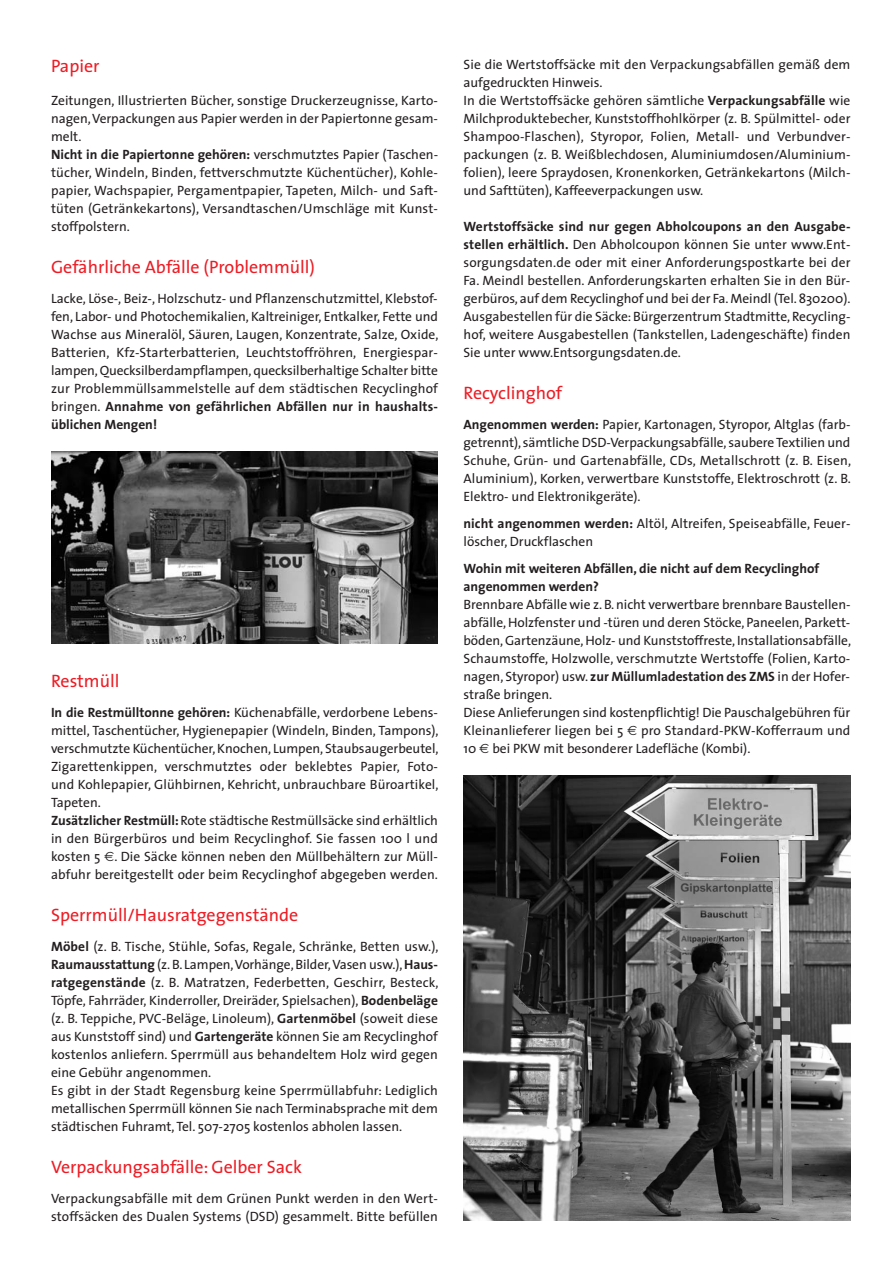
<style>
.page{position:relative;width:893px;height:1263px;background:#fff}
.page>*{position:absolute;margin:0;border:0;box-sizing:border-box;transform-origin:0 0}
.t1{font:18px "The Sans";color:#ed1c24}
.t2{font:13.5px/18px "The Sans";color:#231f20}
.t3{font:700 13.5px/18px "The Sans";color:#231f20}
.s1{font-weight:700}
.s2{font-family:"Univers"}
</style>
<div class="page">
<img style="left:51px;top:452px;width:387px;height:191px">
<img style="left:463px;top:776px;width:387px;height:444px">
<h1 class="t1" style="left:51px;top:58px;width:50px">Papier</h1>
<p class="t2" style="left:51px;top:93px;width:389px">Zeitungen, Illustrierten Bücher, sonstige Druckerzeugnisse, Karto&shy;nagen, Verpackungen aus Papier werden in der Papiertonne gesam&shy;melt.<br><span class="s1">Nicht in die Papiertonne gehören:</span> verschmutztes Papier (Taschen&shy;tücher, Windeln, Binden, fettverschmutzte Küchentücher), Kohle - papier, Wachspapier, Pergamentpapier, Tapeten, Milch- und Saft&shy;tüten (Getränkekartons), Versandtaschen/Umschläge mit Kunst&shy;stoffpolstern.</p>
<h1 class="t1" style="left:51px;top:260px;width:265px">Gefährliche Abfälle (Problemmüll)</h1>
<p class="t2" style="left:51px;top:291px;width:389px;text-align:justify">Lacke, Löse-, Beiz-, Holzschutz- und Pflanzenschutzmittel, Klebstof&shy;fen, Labor- und Photochemikalien, Kaltreiniger, Entkalker, Fette und Wachse aus Mineralöl, Säuren, Laugen, Konzentrate, Salze, Oxide, Batterien, Kfz-Starterbatterien, Leuchtstoffröhren, Energiespar - lampen, Quecksilberdampflampen, quecksilberhaltige Schalter bitte zur Problemmüllsammelstelle auf dem städtischen Recyclinghof bringen. <span class="s1">Annahme von gefährlichen Abfällen nur in haushalts - üblichen Mengen!</span></p>
<h1 class="t1" style="left:51px;top:674px;width:70px">Restmüll</h1>
<p class="t2" style="left:51px;top:705px;width:389px"><span class="s1">In die Restmülltonne gehören:</span> Küchenabfälle, verdorbene Lebens&shy;mittel, Taschentücher, Hygienepapier (Windeln, Binden, Tampons), verschmutzte Küchentücher, Knochen, Lumpen, Staubsaugerbeutel, Zigarettenkippen, verschmutztes oder beklebtes Papier, Foto&shy;und Kohlepapier, Glühbirnen, Kehricht, unbrauchbare Büroartikel, Tapeten.<br><span class="s1">Zusätzlicher Restmüll:</span> Rote städtische Restmüllsäcke sind erhältlich in den Bürgerbüros und beim Recyclinghof. Sie fassen 100 l und kosten 5 <span class="s2">€</span>. Die Säcke können neben den Müllbehältern zur Müll - abfuhr bereitgestellt oder beim Recyclinghof abgegeben werden.</p>
<h1 class="t1" style="left:51px;top:908px;width:249px">Sperrmüll/Hausratgegenstände</h1>
<p class="t2" style="left:51px;top:939px;width:389px"><span class="s1">Möbel</span> (z. B. Tische, Stühle, Sofas, Regale, Schränke, Betten usw.), <span class="s1">Raumausstattung</span> (z. B. Lampen, Vorhänge, Bilder, Vasen usw.), <span class="s1">Haus&shy;ratgegenstände</span> (z. B. Matratzen, Federbetten, Geschirr, Besteck, Töpfe, Fahrräder, Kinderroller, Dreiräder, Spielsachen), <span class="s1">Bodenbeläge </span>(z. B. Teppiche, PVC-Beläge, Linoleum), <span class="s1">Gartenmöbel</span> (soweit diese aus Kunststoff sind) und <span class="s1">Gartengeräte</span> können Sie am Recyclinghof kostenlos anliefern. Sperrmüll aus behandeltem Holz wird gegen eine Gebühr angenommen.<br>Es gibt in der Stadt Regensburg keine Sperrmüllabfuhr: Lediglich metallischen Sperrmüll können Sie nach Terminabsprache mit dem städtischen Fuhramt, Tel. 507-2705 kostenlos abholen lassen.</p>
<h1 class="t1" style="left:51px;top:1160px;width:252px">Verpackungsabfälle: Gelber Sack</h1>
<p class="t2" style="left:51px;top:1191px;width:388px">Verpackungsabfälle mit dem Grünen Punkt werden in den Wert&shy;stoffsäcken des Dualen Systems (DSD) gesammelt. Bitte befüllen</p>
<p class="t2" style="left:463px;top:57px;width:388px">Sie die Wertstoffsäcke mit den Verpackungsabfällen gemäß dem aufgedruckten Hinweis.<br>In die Wertstoffsäcke gehören sämtliche <span class="s1">Verpackungsabfälle</span> wie Milchproduktebecher, Kunststoffhohlkörper (z. B. Spülmittel- oder Shampoo-Flaschen), Styropor, Folien, Metall- und Verbundver - packungen (z. B. Weißblechdosen, Aluminiumdosen/Aluminium - folien), leere Spraydosen, Kronenkorken, Getränkekartons (Milch&shy;und Safttüten), Kaffeeverpackungen usw.</p>
<p class="t2" style="left:463px;top:219px;width:388px;text-align:justify"><span class="s1">Wertstoffsäcke sind nur gegen Abholcoupons an den Ausgabe - stellen erhältlich.</span> Den Abholcoupon können Sie unter www.Ent - sorgungsdaten.de oder mit einer Anforderungspostkarte bei der Fa. Meindl bestellen. Anforderungskarten erhalten Sie in den Bür&shy;gerbüros, auf dem Recyclinghof und bei der Fa. Meindl (Tel. 830200).<br>Ausgabestellen für die Säcke: Bürgerzentrum Stadtmitte, Recycling&shy;hof, weitere Ausgabestellen (Tankstellen, Ladengeschäfte) finden Sie unter www.Entsorgungsdaten.de.</p>
<h1 class="t1" style="left:463px;top:386px;width:100px">Recyclinghof</h1>
<p class="t2" style="left:463px;top:417px;width:389px;text-align:justify"><span class="s1">Angenommen werden:</span> Papier, Kartonagen, Styropor, Altglas (farb&shy;getrennt), sämtliche DSD-Ver packungsabfälle, saubere Textilien und Schuhe, Grün- und Gartenabfälle, CDs, Metallschrott (z. B. Eisen, Aluminium), Korken, verwertbare Kunststoffe, Elektroschrott (z. B.<br>Elektro- und Elektronikgeräte).</p>
<p class="t2" style="left:463px;top:516px;width:388px"><span class="s1">nicht angenommen werden:</span> Altöl, Altreifen, Speiseabfälle, Feuer - löscher, Druckflaschen</p>
<p class="t3" style="left:463px;top:561px;width:357px">Wohin mit weiteren Abfällen, die nicht auf dem Recyclinghof angenommen werden?</p>
<p class="t2" style="left:463px;top:597px;width:389px">Brennbare Abfälle wie z. B. nicht verwertbare brennbare Baustellen&shy;abfälle, Holzfenster und -türen und deren Stöcke, Paneelen, Parkett&shy;böden, Gartenzäune, Holz- und Kunststoffreste, Installationsabfälle, Schaumstoffe, Holzwolle, verschmutzte Wertstoffe (Folien, Karto - nagen, Styropor) usw. <span class="s1">zur Müllumladestation des ZMS</span> in der Hofer&shy;straße bringen.<br>Diese Anlieferungen sind kostenpflichtig! Die Pauschalgebühren für Kleinanlieferer liegen bei 5 <span class="s2">€</span> pro Standard-PKW-Kofferraum und 10 <span class="s2">€</span> bei PKW mit besonderer Ladefläche (Kombi).</p>
</div>
